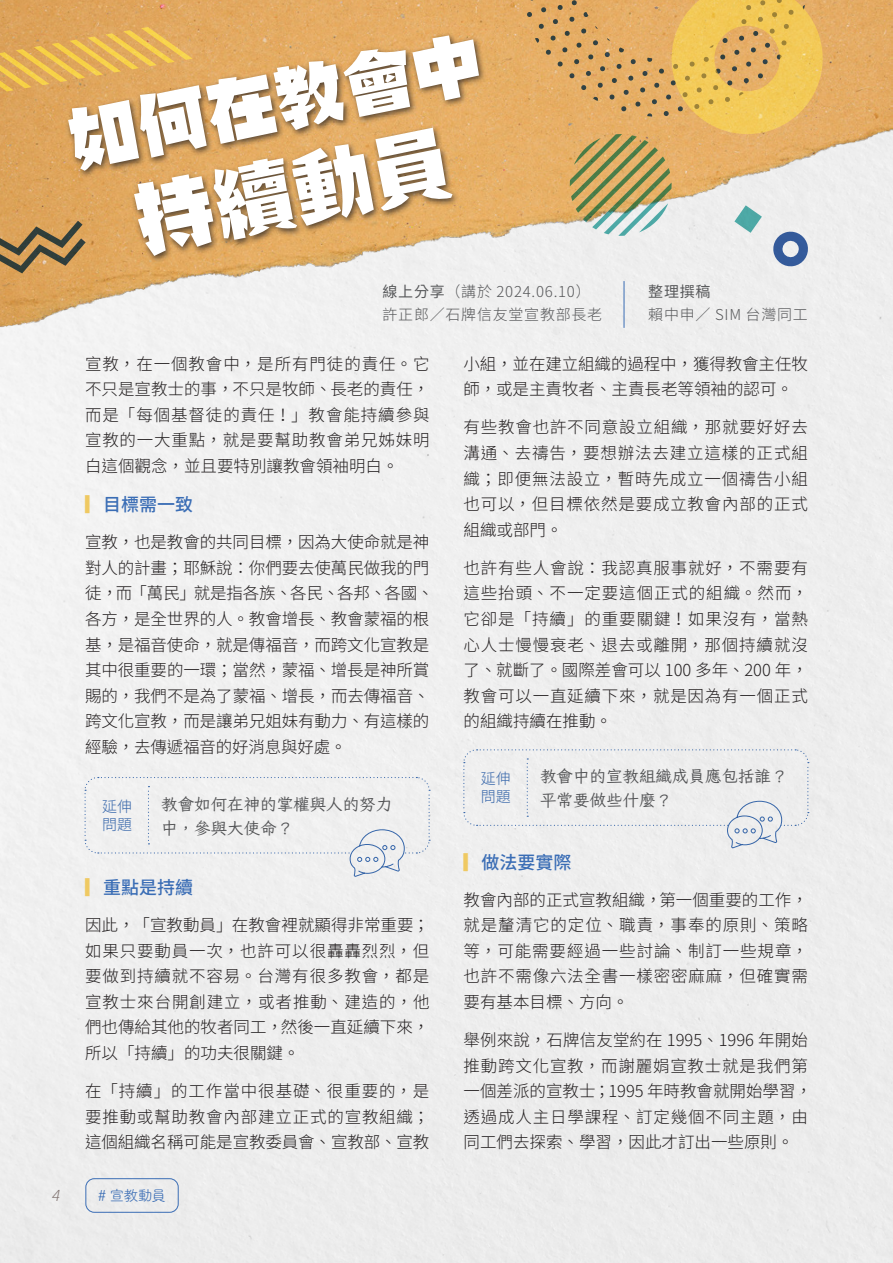
<style>
.page{position:relative;width:893px;height:1263px;background:#fff}
.page>*{position:absolute;margin:0;border:0;box-sizing:border-box;transform-origin:0 0}
.t1{font:82.5px "id kaihou";color:#fff}
.t2{font:72px "id kaihou";color:#fff}
.內文基本{font:500 18px "Noto Sans CJ Ktc";color:#3a6db5}
.內文基本-2{font:300 16.5px/25.5px "Noto Sans CJ Ktc";color:#231f20;text-align:justify}
.t3{font:16.5px/24px "Iansui 0.91";color:#57585a}
.t4{font:16.5px "Acumin Variable Concept";color:#7d706d}
.撰文者{font:300 15px/22.5px "Noto Sans CJ Ktc";letter-spacing:.05em;color:#57585a}
.t5{font:300 15px/18px "Noto Sans CJ Ktc";color:#3a6db5}
.t6{font:15px "Tsuku B Rd Gothic";color:#3a6db5}
.t7{font:15px "Noto Sans CJ Ktc";color:#57585a}
.s1{font-weight:400}
.s2{color:#efc962}
</style>
<div class="page">
<div style="left:0;top:553px;width:893px;height:710px;background:#eee"></div>
<img style="left:0;top:0;width:893px;height:553px">
<svg style="left:0;top:221px;width:86px;height:60px"></svg>
<svg style="left:0;top:27px;width:193px;height:64px"></svg>
<div style="left:65px;top:32px;width:422px;height:232px;background:#231f20;opacity:.75"></div>
<hr style="left:624px;top:281px;width:1px;height:47px;background:#3a6db5">
<svg style="left:527px;top:0;width:296px;height:268px"></svg>
<div style="left:85px;top:1178px;width:94px;height:35px;border:1px solid #3a6db5;border-radius:9px"></div>
<div style="left:84px;top:776px;width:346px;height:101px;background:#f0f0f0"></div>
<div style="left:463px;top:749px;width:346px;height:99px;background:#eee"></div>
<p class="t2" style="left:62px;top:105px;width:423px;rotate:-11deg">如何在教會中</p>
<p class="t1" style="left:127px;top:181px;width:324px;rotate:-11deg">持續動員</p>
<p class="撰文者" style="left:382px;top:281px;width:221px"><span class="s1">線上分享</span>（講於 2024.06.10）許正郎／石牌信友堂宣教部長老</p>
<p class="t7" style="left:648px;top:283px;width:64px">整理撰稿</p>
<p class="撰文者" style="left:648px;top:304px;width:161px">賴中申／ SIM 台灣同工</p>
<p class="t4" style="left:52px;top:1184px;width:10px">4</p>
<p class="內文基本-2" style="left:85px;top:351px;width:346px">宣教，在一個教會中，是所有門徒的責任。它不只是宣教士的事，不只是牧師、長老的責任，而是「每個基督徒的責任！」教會能持續參與宣教的一大重點，就是要幫助教會弟兄姊妹明白這個觀念，並且要特別讓教會領袖明白。</p>
<p class="內文基本" style="left:85px;top:495px;width:109px"><span class="s2">▎</span>目標需一致</p>
<p class="內文基本-2" style="left:85px;top:530px;width:350px;text-align:left">宣教，也是教會的共同目標，因為大使命就是神對人的計畫；耶穌說：你們要去使萬民做我的門徒，而「萬民」就是指各族、各民、各邦、各國、各方，是全世界的人。教會增長、教會蒙福的根基，是福音使命，就是傳福音，而跨文化宣教是其中很重要的一環；當然，蒙福、增長是神所賞賜的，我們不是為了蒙福、增長，而去傳福音、跨文化宣教，而是讓弟兄姐妹有動力、有這樣的經驗，去傳遞福音的好消息與好處。</p>
<p class="t5" style="left:102px;top:798px;width:31px">延伸問題</p>
<p class="t3" style="left:161px;top:791px;width:233px">教會如何在神的掌權與人的努力中，參與大使命？</p>
<p class="內文基本" style="left:85px;top:877px;width:109px"><span class="s2">▎</span>重點是持續</p>
<p class="內文基本-2" style="left:85px;top:913px;width:346px">因此，「宣教動員」在教會裡就顯得非常重要；如果只要動員一次，也許可以很轟轟烈烈，但要做到持續就不容易。台灣有很多教會，都是宣教士來台開創建立，或者推動、建造的，他們也傳給其他的牧者同工，然後一直延續下來，所以「持續」的功夫很關鍵。</p>
<p class="內文基本-2" style="left:85px;top:1079px;width:346px">在「持續」的工作當中很基礎、很重要的，是要推動或幫助教會內部建立正式的宣教組織；這個組織名稱可能是宣教委員會、宣教部、宣教</p>
<p class="t6" style="left:98px;top:1184px;width:70px"># 宣教動員</p>
<p class="內文基本-2" style="left:463px;top:351px;width:346px">小組，並在建立組織的過程中，獲得教會主任牧師，或是主責牧者、主責長老等領袖的認可。</p>
<p class="內文基本-2" style="left:463px;top:415px;width:346px">有些教會也許不同意設立組織，那就要好好去溝通、去禱告，要想辦法去建立這樣的正式組織；即便無法設立，暫時先成立一個禱告小組也可以，但目標依然是要成立教會內部的正式組織或部門。</p>
<p class="內文基本-2" style="left:463px;top:555px;width:346px">也許有些人會說：我認真服事就好，不需要有這些抬頭、不一定要這個正式的組織。然而，它卻是「持續」的重要關鍵！如果沒有，當熱心人士慢慢衰老、退去或離開，那個持續就沒了、就斷了。國際差會可以 100 多年、200 年，教會可以一直延續下來，就是因為有一個正式的組織持續在推動。</p>
<p class="t5" style="left:481px;top:770px;width:31px">延伸問題</p>
<p class="t3" style="left:540px;top:764px;width:249px">教會中的宣教組織成員應包括誰？平常要做些什麼？</p>
<p class="內文基本" style="left:463px;top:852px;width:109px"><span class="s2">▎</span>做法要實際</p>
<p class="內文基本-2" style="left:463px;top:887px;width:346px">教會內部的正式宣教組織，第一個重要的工作，就是釐清它的定位、職責，事奉的原則、策略等，可能需要經過一些討論、制訂一些規章，也許不需像六法全書一樣密密麻麻，但確實需要有基本目標、方向。</p>
<p class="內文基本-2" style="left:463px;top:1028px;width:350px;text-align:left">舉例來說，石牌信友堂約在 1995、1996 年開始推動跨文化宣教，而謝麗娟宣教士就是我們第一個差派的宣教士；1995 年時教會就開始學習，透過成人主日學課程、訂定幾個不同主題，由同工們去探索、學習，因此才訂出一些原則。</p>
</div>
